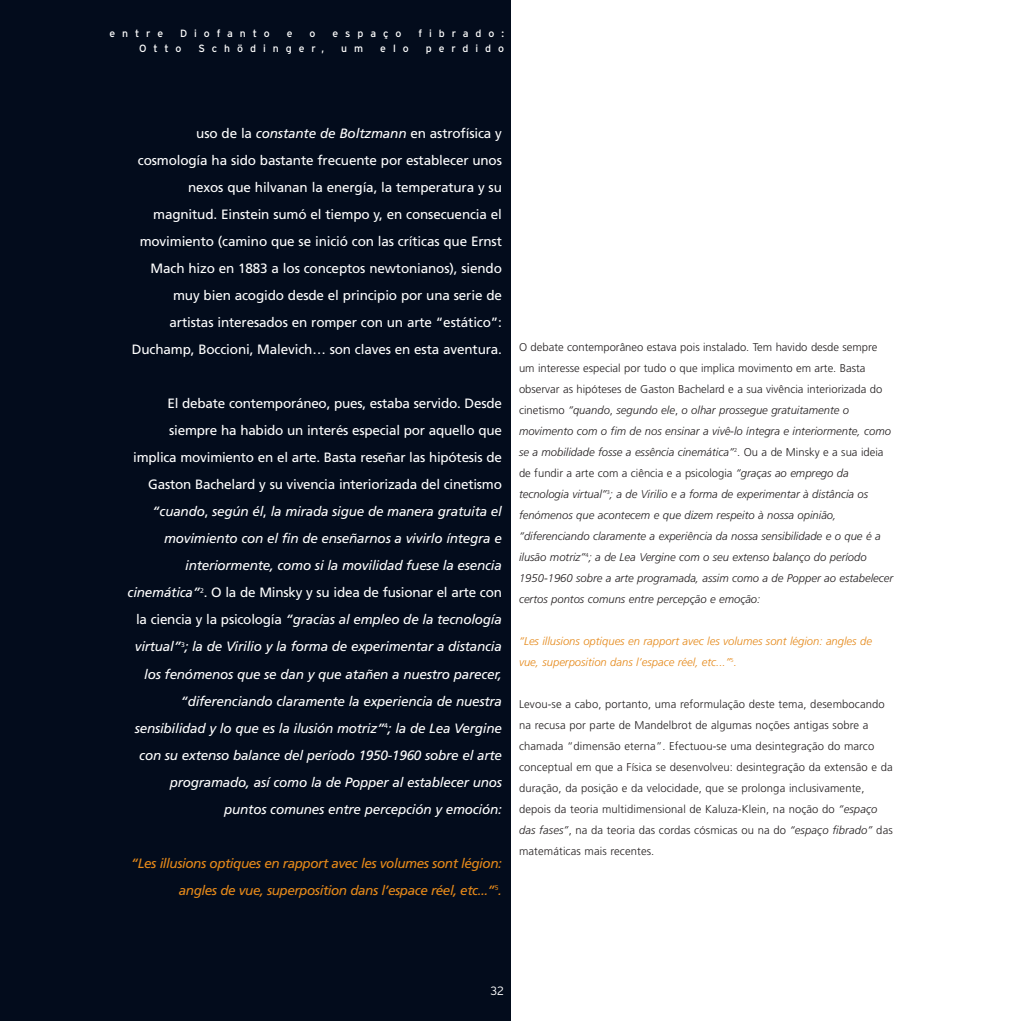
<style>
.page{position:relative;width:1021px;height:1021px;background:#fff}
.page>*{position:absolute;margin:0;border:0;box-sizing:border-box;transform-origin:0 0}
.t1{font:italic 13.5px/27px "Frutiger";letter-spacing:-.015em;color:#fff;text-align:right}
.t2{font:13.5px/27px "Frutiger";letter-spacing:-.01em;color:#fff;text-align:right}
.t3{font:italic 13.5px/27px "Frutiger";letter-spacing:-.035em;color:#e5891a;text-align:right}
.t4{font:300 12px "Interstate";color:#fff}
.t5{font:italic 300 11.25px/21px "Frutiger";color:#231f20}
.t6{font:300 11.25px/21px "Frutiger";letter-spacing:.01em;color:#231f20}
.t7{font:italic 300 11.25px/21px "Frutiger";color:#e5891a}
.t8{font:10.5px "Interstate";letter-spacing:.66em;color:#fff}
.s1{font-style:italic}
.s2{font-style:normal}
</style>
<div class="page">
<div style="left:0;top:0;width:510px;height:1020px;background:#030c1c"></div>
<p class="t8" style="left:109px;top:30px;width:55px">entre</p>
<p class="t8" style="left:180px;top:30px;width:91px">Diofanto</p>
<p class="t8" style="left:287px;top:30px;width:7px">e</p>
<p class="t8" style="left:309px;top:30px;width:7px">o</p>
<p class="t8" style="left:332px;top:30px;width:70px">espaço</p>
<p class="t8" style="left:418px;top:30px;width:87px">fibrado:</p>
<p class="t8" style="left:139px;top:45px;width:44px">Otto</p>
<p class="t8" style="left:198px;top:45px;width:127px">Schödinger,</p>
<p class="t8" style="left:341px;top:45px;width:23px">u m</p>
<p class="t8" style="left:380px;top:45px;width:30px">elo</p>
<p class="t8" style="left:426px;top:45px;width:80px">perdido</p>
<p class="t2" style="left:132px;top:121px;width:371px">uso de la <span class="s1">constante de Boltzmann</span> en astrofísica y cosmología ha sido bastante frecuente por establecer unos nexos que hilvanan la energía, la temperatura y su magnitud. Einstein sumó el tiempo y, en consecuencia el movimiento (camino que se inició con las críticas que Ernst Mach hizo en 1883 a los conceptos newtonianos), siendo muy bien acogido desde el principio por una serie de artistas interesados en romper con un arte “estático”:<br>Duchamp, Boccioni, Malevich… son claves en esta aventura.</p>
<p class="t1" style="left:128px;top:391px;width:376px"><span class="s2">El debate contemporáneo, pues, estaba servido. Desde siempre ha habido un interés especial por aquello que implica movimiento en el arte. Basta reseñar las hipótesis de Gaston Bachelard y su vivencia interiorizada del cinetismo </span>“cuando<span class="s2">,</span> según él<span class="s2">,</span> la mirada sigue de manera gratuita el movimiento con el fin de enseñarnos a vivirlo íntegra e interiormente, como si la movilidad fuese la esencia cinemática”<sup>2</sup><span class="s2">. O la de Minsky y su idea de fusionar el arte con la ciencia y la psicología</span> “gracias al empleo de la tecnología virtual”<sup>3</sup>; la de Virilio y la forma de experimentar a distancia los fenómenos que se dan y que atañen a nuestro parecer, “diferenciando claramente la experiencia de nuestra sensibilidad y lo que es la ilusión motriz”<sup>4</sup>; la de Lea Vergine con su extenso balance del período 1950-1960 sobre el arte programado, así como la de Popper al establecer unos puntos comunes entre percepción y emoción:</p>
<p class="t3" style="left:131px;top:850px;width:373px">“Les illusions optiques en rapport avec les volumes sont légion: angles de vue, superposition dans l’espace réel, etc...”<sup>5</sup>.</p>
<p class="t5" style="left:519px;top:338px;width:376px"><span class="s2">O debate contemporâneo estava pois instalado. Tem havido desde sempre um interesse especial por tudo o que implica movimento em arte. Basta observar as hipóteses de Gaston Bachelard e a sua vivência interiorizada do cinetismo</span> “quando<span class="s2">,</span> segundo ele<span class="s2">,</span> o olhar prossegue gratuitamente o movimento com o fim de nos ensinar a vivê-lo íntegra e interiormente, como se a mobilidade fosse a essência cinemática”<sup>2</sup><span class="s2">. Ou a de Minsky e a sua ideia de fundir a arte com a ciência e a psicologia</span> “graças ao emprego da tecnologia virtual”<sup>3</sup>; a de Virilio e a forma de experimentar à distância os fenómenos que acontecem e que dizem respeito à nossa opinião, “diferenciando claramente a experiência da nossa sensibilidade e o que é a ilusão motriz”<sup>4</sup>; a de Lea Vergine com o seu extenso balanço do período 1950-1960 sobre a arte programada, assim como a de Popper ao estabelecer certos pontos comuns entre percepção e emoção:</p>
<p class="t7" style="left:519px;top:632px;width:354px">“Les illusions optiques en rapport avec les volumes sont légion: angles de vue, superposition dans l’espace réel, etc...”<sup>5</sup>.</p>
<p class="t6" style="left:519px;top:695px;width:375px">Levou-se a cabo, portanto, uma reformulação deste tema, desembocando na recusa por parte de Mandelbrot de algumas noções antigas sobre a chamada “dimensão eterna”. Efectuou-se uma desintegração do marco conceptual em que a Física se desenvolveu: desintegração da extensão e da duração, da posição e da velocidade, que se prolonga inclusivamente, depois da teoria multidimensional de Kaluza-Klein, na noção do <span class="s1">“espaço das fases”</span>, na da teoria das cordas cósmicas ou na do <span class="s1">“espaço fibrado”</span> das matemáticas mais recentes.</p>
<p class="t4" style="left:490px;top:986px;width:15px">32</p>
</div>
